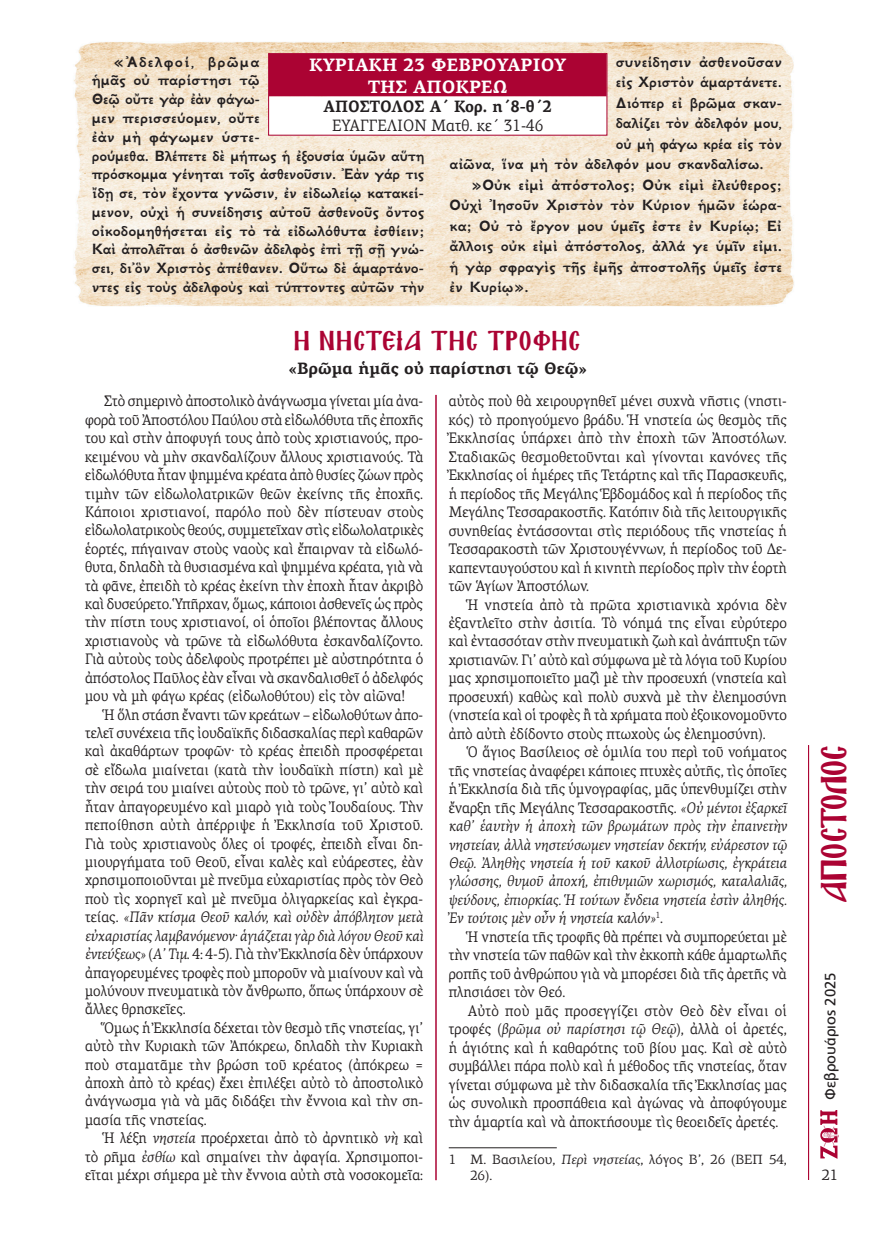
<style>
.page{position:relative;width:872px;height:1234px;background:#fff}
.page>*{position:absolute;margin:0;border:0;box-sizing:border-box;transform-origin:0 0}
.t1{font:31.5px "Mg Agion Oros UC Normal";letter-spacing:.025em;color:#ab0333;scale:.96 1}
.t2{font:24px "Mg Agion Oros UC Normal";letter-spacing:.06em;color:#ab0333}
.t3{font:700 18px/21.3px "PF Agora Serif Pro";color:#fff;text-align:center}
.t4{font:700 16.5px/18.8px "GFS Neohellenic";color:#231f20}
.t5{font:700 16.5px "PF Agora Serif Pro";color:#231f20}
.t6{font:16.5px "PF Agora Serif Pro";color:#231f20;scale:.93 1}
.t7{font:700 16.5px "PF Agora Serif Pro";color:#231f20;scale:.93 1}
.t8{font:15.3px/18.5px "PF Agora Serif Pro";color:#231f20;text-align:justify;scale:.9 1}
.t9{font:italic 15.3px/18.5px "PF Agora Serif Pro";color:#231f20;text-align:justify;scale:.9 1}
.t10{font:15px "PF Catalog Poly";color:#231f20}
.t11{font:15px "PF Agora Serif Pro";color:#231f20}
.t12{font:13.5px/16.2px "PF Agora Serif Pro";color:#231f20}
.s1{font-style:italic}
.s2{font-style:normal}
</style>
<div class="page">
<img style="left:820px;top:1110px;width:19px;height:48px">
<img style="left:73px;top:42px;width:721px;height:265px">
<hr style="left:449px;top:1147px;width:108px;height:1px;background:#231f20">
<hr style="left:435px;top:395px;width:2px;height:784px;background:#ab0333">
<svg style="left:270px;top:55px;width:335px;height:78px"></svg>
<div style="left:268px;top:53px;width:339px;height:82px;border:1px solid #ab0333"></div>
<hr style="left:808px;top:745px;width:1px;height:434px;background:#ab0333">
<p class="t4" style="left:92px;top:51px;width:334px;text-indent:21px">«Ἀδελφοί, βρῶμα<br>ἡμᾶς οὐ παρίστησι τῷ<br>Θεῷ οὔτε γὰρ ἐὰν φάγω-<br>μεν περισσεύομεν, οὔτε<br>ἐὰν μὴ φάγωμεν ὑστε-<br>ρούμεθα. Βλέπετε δὲ μήπως ἡ ἐξουσία ὑμῶν αὕτη πρόσκομμα γένηται τοῖς ἀσθενοῦσιν. Ἐὰν γάρ τις ἴδῃ σε, τὸν ἔχοντα γνῶσιν, ἐν εἰδωλείῳ κατακεί&shy;μενον, οὐχὶ ἡ συνείδησις αὐτοῦ ἀσθενοῦς ὄντος οἰκοδομηθήσεται εἰς τὸ τὰ εἰδωλόθυτα ἐσθίειν; Καὶ ἀπολεῖται ὁ ἀσθενῶν ἀδελφὸς ἐπὶ τῇ σῇ γνώ&shy;σει, δι᾿ὃν Χριστὸς ἀπέθανεν. Οὕτω δὲ ἁμαρτάνο&shy;ντες εἰς τοὺς ἀδελφοὺς καὶ τύπτοντες αὐτῶν τὴν</p>
<p class="t4" style="left:616px;top:51px;width:168px">συνείδησιν ἀσθενοῦσαν</p>
<p class="t3" style="left:309px;top:55px;width:259px">ΚΥΡΙΑΚΗ 23 ΦΕΒΡΟΥΑΡΙΟΥ<br>ΤΗΣ ΑΠΟΚΡΕΩ</p>
<p class="t7" style="left:324px;top:96px;width:247px">ΑΠΟΣΤΟΛΟΣ Α΄ Κορ. η΄8-θ΄2</p>
<p class="t6" style="left:332px;top:116px;width:229px">ΕΥΑΓΓΕΛΙΟΝ Ματθ. κε΄ 31-46</p>
<p class="t4" style="left:616px;top:72px;width:167px">εἰς Χριστὸν ἁμαρτάνετε.</p>
<p class="t4" style="left:616px;top:92px;width:168px">Διόπερ εἰ βρῶμα σκαν-</p>
<p class="t4" style="left:616px;top:113px;width:168px">δαλίζει τὸν ἀδελφόν μου,</p>
<p class="t4" style="left:616px;top:133px;width:167px">οὐ μὴ φάγω κρέα εἰς τὸν</p>
<p class="t4" style="left:449px;top:153px;width:315px">αἰῶνα, ἵνα μὴ τὸν ἀδελφόν μου σκανδαλίσω.</p>
<p class="t4" style="left:471px;top:174px;width:312px">»Οὐκ εἰμὶ ἀπόστολος; Οὐκ εἰμὶ ἐλεύθερος;</p>
<p class="t4" style="left:449px;top:194px;width:334px">Οὐχὶ Ἰησοῦν Χριστὸν τὸν Κύριον ἡμῶν ἑώρα-</p>
<p class="t4" style="left:449px;top:215px;width:334px">κα; Οὐ τὸ ἔργον μου ὑμεῖς ἐστε ἐν Κυρίῳ; Εἰ</p>
<p class="t4" style="left:449px;top:235px;width:334px">ἄλλοις οὐκ εἰμὶ ἀπόστολος, ἀλλά γε ὑμῖν εἰμι.</p>
<p class="t4" style="left:449px;top:256px;width:334px">ἡ γὰρ σφραγὶς τῆς ἐμῆς ἀποστολῆς ὑμεῖς ἐστε</p>
<p class="t4" style="left:449px;top:276px;width:80px">ἐν Κυρίῳ».</p>
<h2 class="t2" style="left:295px;top:330px;width:287px">η νηστεια τησ τροφησ</h2>
<p class="t5" style="left:288px;top:357px;width:300px">«Βρῶμα ἡμᾶς οὐ παρίστησι τῷ Θεῷ»</p>
<p class="t8" style="left:85px;top:392px;width:377px;text-indent:19px">Στὸ σημερινὸ ἀποστολικὸ ἀνάγνωσμα γίνεται μία ἀνα&shy;φορὰ τοῦ Ἀποστόλου Παύλου στὰ εἰδωλόθυτα τῆς ἐποχῆς του καὶ στὴν ἀποφυγή τους ἀπὸ τοὺς χριστιανούς, προ&shy;κειμένου νὰ μὴν σκανδαλίζουν ἄλλους χριστιανούς. Τὰ εἰδωλόθυτα ἦταν ψημμένα κρέατα ἀπὸ θυσίες ζώων πρὸς τιμὴν τῶν εἰδωλολατρικῶν θεῶν ἐκείνης τῆς ἐποχῆς.<br>Κάποιοι χριστιανοί, παρόλο ποὺ δὲν πίστευαν στοὺς εἰδωλολατρικοὺς θεούς, συμμετεῖχαν στὶς εἰδωλολατρικὲς ἑορτές, πήγαιναν στοὺς ναοὺς καὶ ἔπαιρναν τὰ εἰδωλό&shy;θυτα, δηλαδὴ τὰ θυσιασμένα καὶ ψημμένα κρέατα, γιὰ νὰ τὰ φᾶνε, ἐπειδὴ τὸ κρέας ἐκείνη τὴν ἐποχὴ ἦταν ἀκριβὸ καὶ δυσεύρετο. Ὑπῆρχαν, ὅμως, κάποιοι ἀσθενεῖς ὡς πρὸς τὴν πίστη τους χριστιανοί, οἱ ὁποῖοι βλέποντας ἄλλους χριστιανοὺς νὰ τρῶνε τὰ εἰδωλόθυτα ἐσκανδαλίζοντο.<br>Γιὰ αὐτοὺς τοὺς ἀδελφοὺς προτρέπει μὲ αὐστηρότητα ὁ ἀπόστολος Παῦλος ἐὰν εἶναι νὰ σκανδαλισθεῖ ὁ ἀδελφός μου νὰ μὴ φάγω κρέας (εἰδωλοθύτου) εἰς τὸν αἰῶνα!</p>
<p class="t8" style="left:85px;top:705px;width:377px;text-indent:19px">Ἡ ὅλη στάση ἔναντι τῶν κρεάτων – εἰδωλοθύτων ἀπο&shy;τελεῖ συνέχεια τῆς ἰουδαϊκῆς διδασκαλίας περὶ καθαρῶν καὶ ἀκαθάρτων τροφῶν· τὸ κρέας ἐπειδὴ προσφέρεται σὲ εἴδωλα μιαίνεται (κατὰ τὴν ἰουδαϊκὴ πίστη) καὶ μὲ τὴν σειρά του μιαίνει αὐτοὺς ποὺ τὸ τρῶνε, γι’ αὐτὸ καὶ ἦταν ἀπαγορευμένο καὶ μιαρὸ γιὰ τοὺς Ἰουδαίους. Τὴν πεποίθηση αὐτὴ ἀπέρριψε ἡ Ἐκκλησία τοῦ Χριστοῦ.<br>Γιὰ τοὺς χριστιανοὺς ὅλες οἱ τροφές, ἐπειδὴ εἶναι δη&shy;μιουργήματα τοῦ Θεοῦ, εἶναι καλὲς καὶ εὐάρεστες, ἐὰν χρησιμοποιοῦνται μὲ πνεῦμα εὐχαριστίας πρὸς τὸν Θεὸ ποὺ τὶς χορηγεῖ καὶ μὲ πνεῦμα ὀλιγαρκείας καὶ ἐγκρα&shy;τείας. <span class="s1">«Πᾶν κτίσμα Θεοῦ καλόν, καὶ οὐδὲν ἀπόβλητον μετὰ εὐχαριστίας λαμβανόμενον· ἁγιάζεται γὰρ διὰ λόγου Θεοῦ καὶ ἐντεύξεως»</span> (<span class="s1">Α’ Τιμ</span>. 4: 4-5). Γιὰ τὴν Ἐκκλησία δὲν ὑπάρχουν ἀπαγορευμένες τροφὲς ποὺ μποροῦν νὰ μιαίνουν καὶ νὰ μολύνουν πνευματικὰ τὸν ἄνθρωπο, ὅπως ὑπάρχουν σὲ ἄλλες θρησκεῖες.</p>
<p class="t8" style="left:85px;top:1018px;width:377px;text-indent:19px">Ὅμως ἡ Ἐκκλησία δέχεται τὸν θεσμὸ τῆς νηστείας, γι’ αὐτὸ τὴν Κυριακὴ τῶν Ἀπόκρεω, δηλαδὴ τὴν Κυριακὴ ποὺ σταματᾶμε τὴν βρώση τοῦ κρέατος (ἀπόκρεω = ἀποχὴ ἀπὸ τὸ κρέας) ἔχει ἐπιλέξει αὐτὸ τὸ ἀποστολικὸ ἀνάγνωσμα γιὰ νὰ μᾶς διδάξει τὴν ἔννοια καὶ τὴν ση&shy;μασία τῆς νηστείας.</p>
<p class="t8" style="left:85px;top:1128px;width:377px;text-indent:19px">Ἡ λέξη <span class="s1">νηστεία</span> προέρχεται ἀπὸ τὸ ἀρνητικὸ <span class="s1">νὴ</span> καὶ τὸ ρῆμα <span class="s1">ἐσθίω</span> καὶ σημαίνει τὴν ἀφαγία. Χρησιμοποι&shy;εῖται μέχρι σήμερα μὲ τὴν ἔννοια αὐτὴ στὰ νοσοκομεῖα:</p>
<p class="t8" style="left:449px;top:392px;width:377px">αὐτὸς ποὺ θὰ χειρουργηθεῖ μένει συχνὰ νῆστις (νηστι&shy;κός) τὸ προηγούμενο βράδυ. Ἡ νηστεία ὡς θεσμὸς τῆς Ἐκκλησίας ὑπάρχει ἀπὸ τὴν ἐποχὴ τῶν Ἀποστόλων.<br>Σταδιακῶς θεσμοθετοῦνται καὶ γίνονται κανόνες τῆς Ἐκκλησίας οἱ ἡμέρες τῆς Τετάρτης καὶ τῆς Παρασκευῆς, ἡ περίοδος τῆς Μεγάλης Ἑβδομάδος καὶ ἡ περίοδος τῆς Μεγάλης Τεσσαρακοστῆς. Κατόπιν διὰ τῆς λειτουργικῆς συνηθείας ἐντάσσονται στὶς περιόδους τῆς νηστείας ἡ Τεσσαρακοστὴ τῶν Χριστουγέννων, ἡ περίοδος τοῦ Δε&shy;καπενταυγούστου καὶ ἡ κινητὴ περίοδος πρὶν τὴν ἑορτὴ τῶν Ἁγίων Ἀποστόλων.</p>
<p class="t8" style="left:449px;top:595px;width:377px;text-indent:19px">Ἡ νηστεία ἀπὸ τὰ πρῶτα χριστιανικὰ χρόνια δὲν ἐξαντλεῖτο στὴν ἀσιτία. Τὸ νόημά της εἶναι εὐρύτερο καὶ ἐντασσόταν στὴν πνευματικὴ ζωὴ καὶ ἀνάπτυξη τῶν χριστιανῶν. Γι’ αὐτὸ καὶ σύμφωνα μὲ τὰ λόγια τοῦ Κυρίου μας χρησιμοποιεῖτο μαζὶ μὲ τὴν προσευχή (νηστεία καὶ προσευχή) καθὼς καὶ πολὺ συχνὰ μὲ τὴν ἐλεημοσύνη (νηστεία καὶ οἱ τροφὲς ἢ τὰ χρήματα ποὺ ἐξοικονομοῦντο ἀπὸ αὐτὴ ἐδίδοντο στοὺς πτωχοὺς ὡς ἐλεημοσύνη).</p>
<p class="t9" style="left:449px;top:742px;width:377px;text-indent:19px"><span class="s2">Ὁ ἅγιος Βασίλειος σὲ ὁμιλία του περὶ τοῦ νοήματος τῆς νηστείας ἀναφέρει κάποιες πτυχὲς αὐτῆς, τὶς ὁποῖες ἡ Ἐκκλησία διὰ τῆς ὑμνογραφίας, μᾶς ὑπενθυμίζει στὴν ἔναρξη τῆς Μεγάλης Τεσσαρακοστῆς.</span> «Οὐ μέντοι ἐξαρκεῖ καθ’ ἑαυτὴν ἡ ἀποχὴ τῶν βρωμάτων πρὸς τὴν ἐπαινετὴν νηστείαν, ἀλλὰ νηστεύσωμεν νηστείαν δεκτήν, εὐάρεστον τῷ Θεῷ. Ἀληθὴς νηστεία ἡ τοῦ κακοῦ ἀλλοτρίωσις, ἐγκράτεια γλώσσης, θυμοῦ ἀποχή, ἐπιθυμιῶν χωρισμός, καταλαλιᾶς, ψεύδους, ἐπιορκίας. Ἡ τούτων ἔνδεια νηστεία ἐστὶν ἀληθής.<br>Ἐν τούτοις μὲν οὖν ἡ νηστεία καλόν»<sup>1</sup><span class="s2">.</span></p>
<p class="t8" style="left:449px;top:927px;width:377px;text-indent:19px">Ἡ νηστεία τῆς τροφῆς θὰ πρέπει νὰ συμπορεύεται μὲ τὴν νηστεία τῶν παθῶν καὶ τὴν ἐκκοπὴ κάθε ἁμαρτωλῆς ροπῆς τοῦ ἀνθρώπου γιὰ νὰ μπορέσει διὰ τῆς ἀρετῆς νὰ πλησιάσει τὸν Θεό.</p>
<p class="t8" style="left:449px;top:1001px;width:377px;text-indent:19px">Αὐτὸ ποὺ μᾶς προσεγγίζει στὸν Θεὸ δὲν εἶναι οἱ τροφές (<span class="s1">βρῶμα οὐ παρίστησι τῷ Θεῷ</span>), ἀλλὰ οἱ ἀρετές, ἡ ἁγιότης καὶ ἡ καθαρότης τοῦ βίου μας. Καὶ σὲ αὐτὸ συμβάλλει πάρα πολὺ καὶ ἡ μέθοδος τῆς νηστείας, ὅταν γίνεται σύμφωνα μὲ τὴν διδασκαλία τῆς Ἐκκλησίας μας ὡς συνολικὴ προσπάθεια καὶ ἀγώνας νὰ ἀποφύγουμε τὴν ἁμαρτία καὶ νὰ ἀποκτήσουμε τὶς θεοειδεῖς ἀρετές.</p>
<p class="t12" style="left:470px;top:1150px;width:318px;text-indent:-21px">1 Μ. Βασιλείου, <span class="s1">Περὶ νηστείας</span>, λόγος Β’, 26 (ΒΕΠ 54,<br>26).</p>
<h1 class="t1" style="left:820px;top:901px;width:164px;rotate:-90deg">ΑΠΟΣΤΟΛΟΣ</h1>
<p class="t10" style="left:821px;top:1099px;width:129px;rotate:-90deg">Φεβρουάριος 2025</p>
<p class="t11" style="left:821px;top:1165px;width:18px">21</p>
</div>
